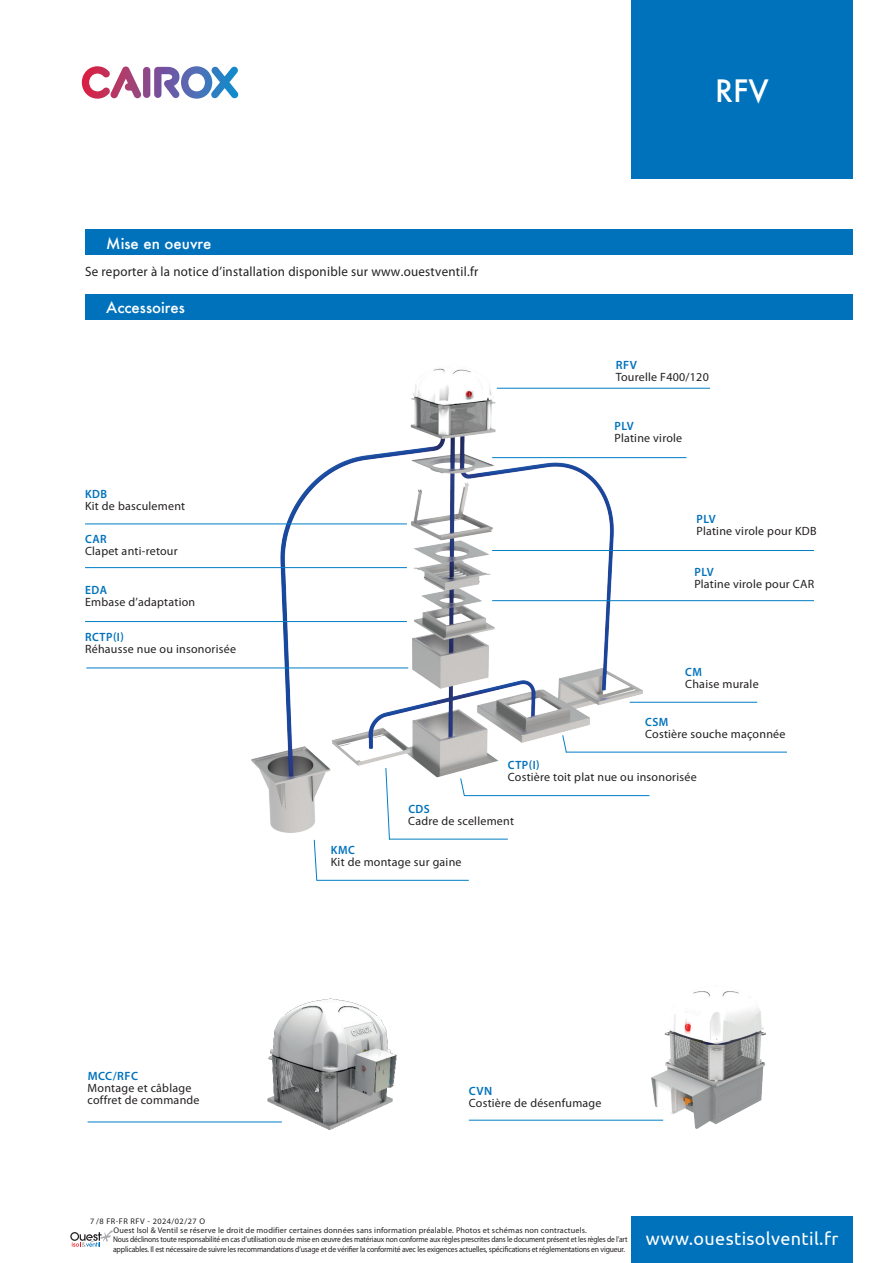
<style>
.page{position:relative;width:893px;height:1263px;background:#fff}
.page>*{position:absolute;margin:0;border:0;box-sizing:border-box;transform-origin:0 0}
.t1{font:500 30px "Futura";color:#fff}
.t2{font:500 15px "Futura";color:#fff}
.t3{font:13.5px "Myriad Pro";letter-spacing:.02em;color:#231f20;scale:.96 1}
.t4{font:12px/12px "Myriad Pro";letter-spacing:.02em;color:#231f20}
.t5{font:600 12px "Myriad Pro";letter-spacing:.04em;color:#0072bc;scale:.96 1}
.t6{font:600 12px "Myriad Pro";letter-spacing:.04em;color:#0072bc}
.t7{font:8.25px/9.9px "Myriad Pro";letter-spacing:-.02em;color:#231f20;scale:.91 1}
.t8{font:8.25px "Myriad Pro";letter-spacing:.02em;color:#231f20}
.t9{font:8.25px "Myriad Pro";letter-spacing:.06em;color:#231f20}
.s1{font-family:"Ubuntu";font-size:18px;color:#fff}
</style>
<div class="page">
<div style="left:631px;top:1216px;width:222px;height:47px;background:#0072bc"></div>
<div style="left:631px;top:0;width:222px;height:179px;background:#0072bc"></div>
<div style="left:143px;top:67px;width:7px;height:31px;background:#8e4989;border-radius:4px"></div>
<svg style="left:154px;top:66px;width:85px;height:33px"></svg>
<svg style="left:82px;top:66px;width:60px;height:33px"></svg>
<svg style="left:70px;top:1230px;width:43px;height:17px"></svg>
<div style="left:85px;top:230px;width:768px;height:25px;background:#0072bc"></div>
<div style="left:85px;top:294px;width:768px;height:26px;background:#0072bc"></div>
<img style="left:153px;top:368px;width:552px;height:471px">
<hr style="left:497px;top:388px;width:213px;height:1px;background:#007ec5">
<hr style="left:492px;top:457px;width:194px;height:1px;background:#007ec5">
<hr style="left:492px;top:550px;width:322px;height:1px;background:#007ec5">
<hr style="left:492px;top:600px;width:322px;height:1px;background:#007ec5">
<hr style="left:630px;top:702px;width:127px;height:1px;background:#007ec5">
<hr style="left:566px;top:752px;width:221px;height:1px;background:#007ec5">
<hr style="left:464px;top:795px;width:185px;height:1px;background:#007ec5">
<hr style="left:389px;top:839px;width:119px;height:1px;background:#007ec5">
<hr style="left:317px;top:880px;width:152px;height:1px;background:#007ec5">
<svg style="left:562px;top:734px;width:5px;height:19px"></svg>
<svg style="left:460px;top:777px;width:5px;height:19px"></svg>
<svg style="left:385px;top:767px;width:5px;height:73px"></svg>
<svg style="left:313px;top:839px;width:5px;height:42px"></svg>
<hr style="left:85px;top:523px;width:322px;height:1px;background:#007ec5">
<hr style="left:85px;top:567px;width:322px;height:1px;background:#007ec5">
<hr style="left:85px;top:621px;width:322px;height:1px;background:#007ec5">
<hr style="left:86px;top:667px;width:322px;height:1px;background:#007ec5">
<img style="left:614px;top:991px;width:152px;height:138px">
<hr style="left:469px;top:1120px;width:194px;height:1px;background:#007ec5">
<img style="left:185px;top:998px;width:292px;height:132px">
<hr style="left:88px;top:1121px;width:194px;height:1px;background:#007ec5">
<h1 class="t1" style="left:715px;top:70px;width:55px">RFV</h1>
<h2 class="t2" style="left:106px;top:233px;width:107px">Mise en oeuvre</h2>
<h3 class="t3" style="left:85px;top:263px;width:411px">Se reporter à la notice d’installation disponible sur www.ouestventil.fr</h3>
<h2 class="t2" style="left:106px;top:297px;width:80px">Accessoires</h2>
<h3 class="t5" style="left:85px;top:486px;width:25px">KDB</h3>
<h3 class="t4" style="left:85px;top:499px;width:102px">Kit de basculement</h3>
<h3 class="t5" style="left:85px;top:531px;width:24px">CAR</h3>
<h3 class="t4" style="left:85px;top:545px;width:94px">Clapet anti-retour</h3>
<h3 class="t5" style="left:85px;top:583px;width:24px">EDA</h3>
<h3 class="t4" style="left:85px;top:596px;width:112px">Embase d’adaptation</h3>
<h3 class="t5" style="left:85px;top:629px;width:42px">RCTP(I)</h3>
<h3 class="t4" style="left:85px;top:642px;width:153px">Réhausse nue ou insonorisée</h3>
<h3 class="t6" style="left:616px;top:357px;width:23px">RFV</h3>
<h3 class="t4" style="left:616px;top:370px;width:95px">Tourelle F400/120</h3>
<h3 class="t5" style="left:615px;top:418px;width:22px">PLV</h3>
<h3 class="t4" style="left:614px;top:432px;width:69px">Platine virole</h3>
<h3 class="t5" style="left:697px;top:511px;width:22px">PLV</h3>
<h3 class="t4" style="left:696px;top:524px;width:122px">Platine virole pour KDB</h3>
<h3 class="t5" style="left:694px;top:565px;width:22px">PLV</h3>
<h3 class="t4" style="left:694px;top:578px;width:121px">Platine virole pour CAR</h3>
<h3 class="t5" style="left:685px;top:664px;width:19px">CM</h3>
<h3 class="t4" style="left:685px;top:678px;width:75px">Chaise murale</h3>
<h3 class="t5" style="left:645px;top:714px;width:26px">CSM</h3>
<h3 class="t4" style="left:645px;top:727px;width:142px">Costière souche maçonnée</h3>
<h3 class="t5" style="left:508px;top:758px;width:35px">CTP(I)</h3>
<h3 class="t4" style="left:508px;top:771px;width:190px">Costière toit plat nue ou insonorisée</h3>
<h3 class="t5" style="left:408px;top:801px;width:24px">CDS</h3>
<h3 class="t4" style="left:408px;top:814px;width:107px">Cadre de scellement</h3>
<h3 class="t6" style="left:88px;top:1069px;width:52px">MCC/RFC</h3>
<h3 class="t4" style="left:88px;top:1082px;width:114px">Montage et câblage coffret de commande</h3>
<h3 class="t5" style="left:331px;top:842px;width:26px">KMC</h3>
<h3 class="t4" style="left:331px;top:856px;width:132px">Kit de montage sur gaine</h3>
<h3 class="t6" style="left:469px;top:1083px;width:25px">CVN</h3>
<h3 class="t4" style="left:469px;top:1096px;width:134px">Costière de désenfumage</h3>
<p class="t9" style="left:90px;top:1216px;width:116px">7/8 FR-FR RFV - 2024/02/27 O</p>
<p class="t7" style="left:113px;top:1234px;width:798px">Nous déclinons toute responsabilité en cas d’utilisation ou de mise en œuvre des matériaux non conforme aux règles prescrites dans le document présent et les règles de l’art <span class="s1">www.ouestisolventil.fr </span>applicables. Il est nécessaire de suivre les recommandations d’usage et de vérifier la conformité avec les exigences actuelles, spécifications et réglementations en vigueur.</p>
<p class="t8" style="left:114px;top:1225px;width:475px">Ouest Isol &amp; Ventil se réserve le droit de modifier certaines données sans information préalable. Photos et schémas non contractuels.</p>
</div>
